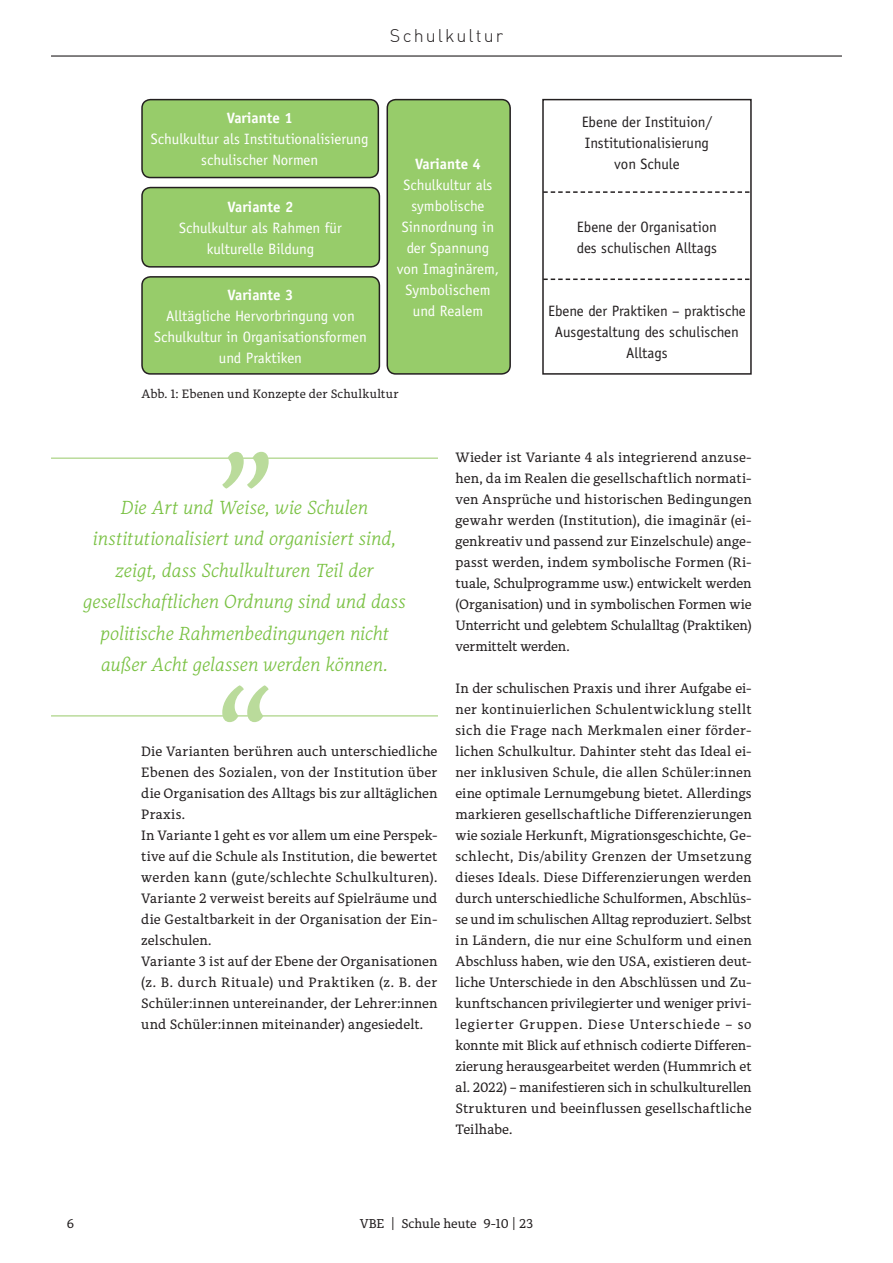
<style>
.page{position:relative;width:893px;height:1263px;background:#fff}
.page>*{position:absolute;margin:0;border:0;box-sizing:border-box;transform-origin:0 0}
.t1{font:italic 300 18.75px/31.5px "Alkes";color:#79c142;text-align:center}
.t2{font:300 18px "DIN";letter-spacing:.11em;color:#231f20}
.t3{font:15px/21px "Officina Sans";color:#fff;text-align:center}
.t4{font:15px/21px "Officina Sans";color:#231f20;text-align:center}
.t5{font:700 15px "Officina Sans";color:#fff}
.t6{font:13.5px/21px "Alkes";letter-spacing:.01em;color:#231f20;text-align:justify}
.t7{font:12.75px "Alkes";color:#231f20}
.t8{font:12px "Alkes";letter-spacing:.01em;color:#231f20}
</style>
<div class="page">
<hr style="left:51px;top:55px;width:791px;height:2px;background:#231f20">
<div style="left:142px;top:100px;width:236px;height:78px;background:#97cc6a;border-radius:9px"></div>
<div style="left:141px;top:99px;width:238px;height:79px;border:2px solid #231f20;border-radius:9px"></div>
<div style="left:142px;top:188px;width:237px;height:79px;background:#97cc6a;border-radius:9px"></div>
<div style="left:141px;top:187px;width:239px;height:81px;border:2px solid #231f20;border-radius:9px"></div>
<div style="left:142px;top:277px;width:237px;height:97px;background:#97cc6a;border-radius:9px"></div>
<div style="left:141px;top:276px;width:239px;height:99px;border:2px solid #231f20;border-radius:9px"></div>
<div style="left:387px;top:100px;width:123px;height:274px;background:#97cc6a;border-radius:9px"></div>
<div style="left:386px;top:99px;width:125px;height:276px;border:2px solid #231f20;border-radius:9px"></div>
<div style="left:542px;top:99px;width:210px;height:276px;border:2px solid #231f20"></div>
<svg style="left:543px;top:191px;width:206px;height:2px"></svg>
<svg style="left:543px;top:279px;width:206px;height:1px"></svg>
<svg style="left:222px;top:452px;width:47px;height:37px"></svg>
<hr style="left:51px;top:457px;width:387px;height:2px;background:#badb9b">
<svg style="left:222px;top:685px;width:47px;height:37px"></svg>
<hr style="left:51px;top:715px;width:387px;height:2px;background:#badb9b">
<h2 class="t2" style="left:390px;top:24px;width:115px">Schulkultur</h2>
<p class="t5" style="left:227px;top:109px;width:67px">Variante 1</p>
<p class="t3" style="left:151px;top:129px;width:219px">Schulkultur als Institutionalisierung schulischer Normen</p>
<p class="t5" style="left:228px;top:198px;width:67px">Variante 2</p>
<p class="t3" style="left:179px;top:218px;width:164px">Schulkultur als Rahmen für kulturelle Bildung</p>
<p class="t5" style="left:228px;top:285px;width:67px">Variante 3</p>
<p class="t3" style="left:154px;top:305px;width:214px">Alltägliche Hervorbringung von<br>Schulkultur in Organisationsformen und Praktiken</p>
<p class="t5" style="left:415px;top:155px;width:67px">Variante 4</p>
<p class="t3" style="left:397px;top:175px;width:104px">Schulkultur als symbolische<br>Sinnordnung in der Spannung von Imaginärem,<br>Symbolischem und Realem</p>
<p class="t8" style="left:141px;top:386px;width:259px">Abb. 1: Ebenen und Konzepte der Schulkultur</p>
<p class="t4" style="left:582px;top:111px;width:132px">Ebene der Instituion/<br>Institutionalisierung von Schule</p>
<p class="t4" style="left:577px;top:216px;width:142px;text-align:left">Ebene der Organisation des schulischen Alltags</p>
<p class="t4" style="left:548px;top:300px;width:199px">Ebene der Praktiken – praktische<br>Ausgestaltung des schulischen<br>Alltags</p>
<h1 class="t1" style="left:83px;top:491px;width:324px">Die Art und Weise, wie Schulen institutionalisiert und organisiert sind, zeigt, dass Schulkulturen Teil der gesellschaftlichen Ordnung sind und dass politische Rahmenbedingungen nicht außer Acht gelassen werden können.</h1>
<p class="t6" style="left:141px;top:740px;width:298px;text-align:left">Die Varianten berühren auch unterschiedliche Ebenen des Sozialen, von der Institution über die Organisation des Alltags bis zur alltäglichen Praxis.<br>In Variante 1 geht es vor allem um eine Perspek&shy;tive auf die Schule als Institution, die bewertet werden kann (gute/schlechte Schulkulturen).<br>Variante 2 verweist bereits auf Spielräume und die Gestaltbarkeit in der Organisation der Ein&shy;zelschulen.<br>Variante 3 ist auf der Ebene der Organisationen (z. B. durch Rituale) und Praktiken (z. B. der Schüler:innen untereinander, der Lehrer:innen und Schüler:innen miteinander) angesiedelt.</p>
<p class="t6" style="left:455px;top:447px;width:298px">Wieder ist Variante 4 als integrierend anzuse&shy;hen, da im Realen die gesellschaftlich normati&shy;ven Ansprüche und historischen Bedingungen gewahr werden (Institution), die imaginär (ei&shy;genkreativ und passend zur Einzelschule) ange&shy;passt werden, indem symbolische Formen (Ri&shy;tuale, Schulprogramme usw.) entwickelt werden (Organisation) und in symbolischen Formen wie Unterricht und gelebtem Schulalltag (Praktiken) vermittelt werden.</p>
<p class="t6" style="left:455px;top:678px;width:298px">In der schulischen Praxis und ihrer Aufgabe ei&shy;ner kontinuierlichen Schulentwicklung stellt sich die Frage nach Merkmalen einer förder&shy;lichen Schulkultur. Dahinter steht das Ideal ei&shy;ner inklusiven Schule, die allen Schüler:innen eine optimale Lernumgebung bietet. Allerdings markieren gesellschaftliche Differenzierungen wie soziale Herkunft, Migrationsgeschichte, Ge&shy;schlecht, Dis/ability Grenzen der Umsetzung dieses Ideals. Diese Differenzierungen werden durch unterschiedliche Schulformen, Abschlüs&shy;se und im schulischen Alltag reproduziert. Selbst in Ländern, die nur eine Schulform und einen Abschluss haben, wie den USA, existieren deut&shy;liche Unterschiede in den Abschlüssen und Zu&shy;kunftschancen privilegierter und weniger privi&shy;legierter Gruppen. Diese Unterschiede – so konnte mit Blick auf ethnisch codierte Differen&shy;zierung herausgearbeitet werden (Hummrich et al. 2022) – manifestieren sich in schulkulturellen Strukturen und beeinflussen gesellschaftliche Teilhabe.</p>
<p class="t7" style="left:67px;top:1215px;width:9px">6</p>
<p class="t7" style="left:360px;top:1215px;width:175px">VBE | Schule heute 9-10 | 23</p>
</div>
